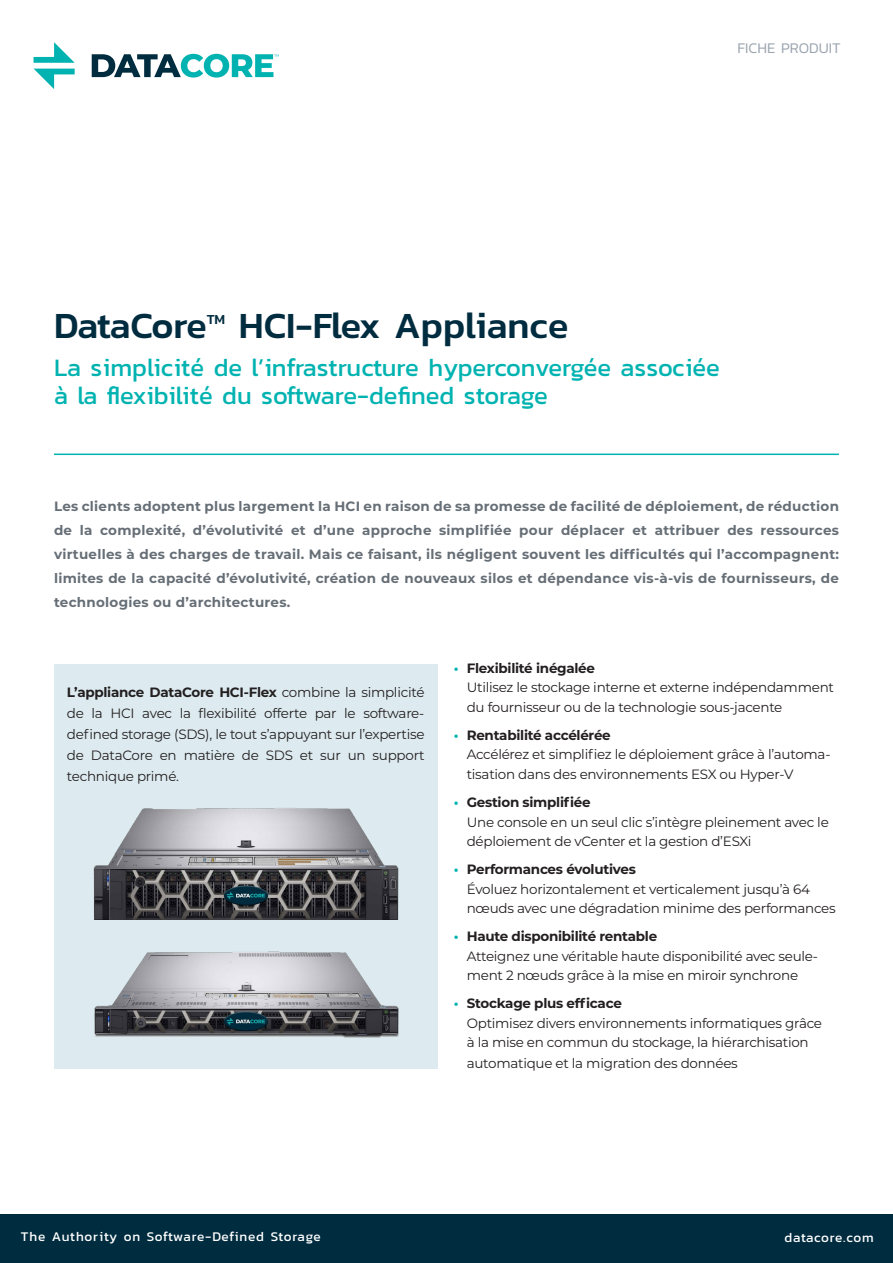
<style>
.page{position:relative;width:893px;height:1263px;background:#fff}
.page>*{position:absolute;margin:0;border:0;box-sizing:border-box;transform-origin:0 0}
.First-page_title{font:500 37.5px "Kanit";color:#002c3f}
.First-page_title-2{font:500 37.5px "Kanit";letter-spacing:-.03em;color:#002c3f}
.First-page_title-3{font:25.5px/28.5px "Kanit";color:#00b3b1}
.t1{font:300 15px "Kanit";color:#9aa3ae}
.First-page_title-4{font:500 13.95px "Kanit";color:#002c3f}
.General_Text{font:13.5px/19.5px "Montserrat";letter-spacing:-.02em;color:#231f20}
.General_Text-2{font:700 13.5px/24px "Montserrat";letter-spacing:.02em;color:#666e76;text-align:justify}
.t2{font:13.5px "Kanit";letter-spacing:.045em;color:#fff}
.s1{font-weight:700}
.s2{font-weight:700;color:#00b3b1}
</style>
<div class="page">
<svg style="left:34px;top:42px;width:41px;height:21px"></svg>
<svg style="left:34px;top:69px;width:41px;height:20px"></svg>
<svg style="left:92px;top:54px;width:187px;height:24px"></svg>
<div style="left:0;top:1214px;width:893px;height:49px;background:#002c3f"></div>
<div style="left:54px;top:664px;width:383px;height:405px;background:#ddebf0"></div>
<hr style="left:54px;top:453px;width:785px;height:2px;background:#00b3b1">
<img style="left:94px;top:951px;width:305px;height:87px">
<img style="left:93px;top:808px;width:306px;height:112px">
<p class="t1" style="left:737px;top:38px;width:105px">FICHE PRODUIT</p>
<p class="First-page_title-2" style="left:54px;top:297px;width:154px">DataCore</p>
<p class="First-page_title-4" style="left:207px;top:309px;width:20px">TM</p>
<p class="First-page_title" style="left:239px;top:297px;width:331px">HCI-Flex Appliance</p>
<p class="First-page_title-3" style="left:54px;top:352px;width:667px">La simplicité de l’infrastructure hyperconvergée associée à la flexibilité du software-defined storage</p>
<p class="General_Text-2" style="left:54px;top:494px;width:786px">Les clients adoptent plus largement la HCI en raison de sa promesse de facilité de déploiement, de réduction de la complexité, d’évolutivité et d’une approche simplifiée pour déplacer et attribuer des ressources virtuelles à des charges de travail. Mais ce faisant, ils négligent souvent les difficultés qui l’accompagnent: limites de la capacité d’évolutivité, création de nouveaux silos et dépendance vis-à-vis de fournisseurs, de technologies ou d’architectures.</p>
<p class="General_Text" style="left:67px;top:681px;width:359px;line-height:21px;text-align:justify"><span class="s1">L’appliance DataCore HCI-Flex</span> combine la simplicité de la HCI avec la flexibilité offerte par le software&shy;defined storage (SDS), le tout s’appuyant sur l’expertise de DataCore en matière de SDS et sur un support technique primé.</p>
<p class="General_Text" style="left:467px;top:658px;width:369px;text-indent:-13px"><span class="s2">•</span> <span class="s1">Flexibilité inégalée<br></span>Utilisez le stockage interne et externe indépendamment du fournisseur ou de la technologie sous-jacente</p>
<p class="General_Text" style="left:467px;top:725px;width:365px;text-indent:-13px"><span class="s2">•</span> <span class="s1">Rentabilité accélérée<br></span>Accélérez et simplifiez le déploiement grâce à l’automa&shy;tisation dans des environnements ESX ou Hyper-V</p>
<p class="General_Text" style="left:467px;top:792px;width:364px;text-indent:-13px"><span class="s2">•</span> <span class="s1">Gestion simplifiée<br></span>Une console en un seul clic s’intègre pleinement avec le déploiement de vCenter et la gestion d’ESXi</p>
<p class="General_Text" style="left:467px;top:859px;width:370px;text-indent:-13px"><span class="s2">•</span> <span class="s1">Performances évolutives<br></span>Évoluez horizontalement et verticalement jusqu’à 64 nœuds avec une dégradation minime des performances</p>
<p class="General_Text" style="left:467px;top:926px;width:353px;text-indent:-13px"><span class="s2">•</span> <span class="s1">Haute disponibilité rentable<br></span>Atteignez une véritable haute disponibilité avec seule&shy;ment 2 nœuds grâce à la mise en miroir synchrone</p>
<p class="General_Text" style="left:467px;top:993px;width:357px;text-indent:-13px"><span class="s2">•</span> <span class="s1">Stockage plus efficace<br></span>Optimisez divers environnements informatiques grâce à la mise en commun du stockage, la hiérarchisation</p>
<p class="General_Text" style="left:467px;top:1053px;width:273px">automatique et la migration des données</p>
<p class="t2" style="left:21px;top:1226px;width:301px">The Authority on Software-Defined Storage</p>
<p class="t2" style="left:784px;top:1227px;width:91px">datacore.com</p>
</div>
